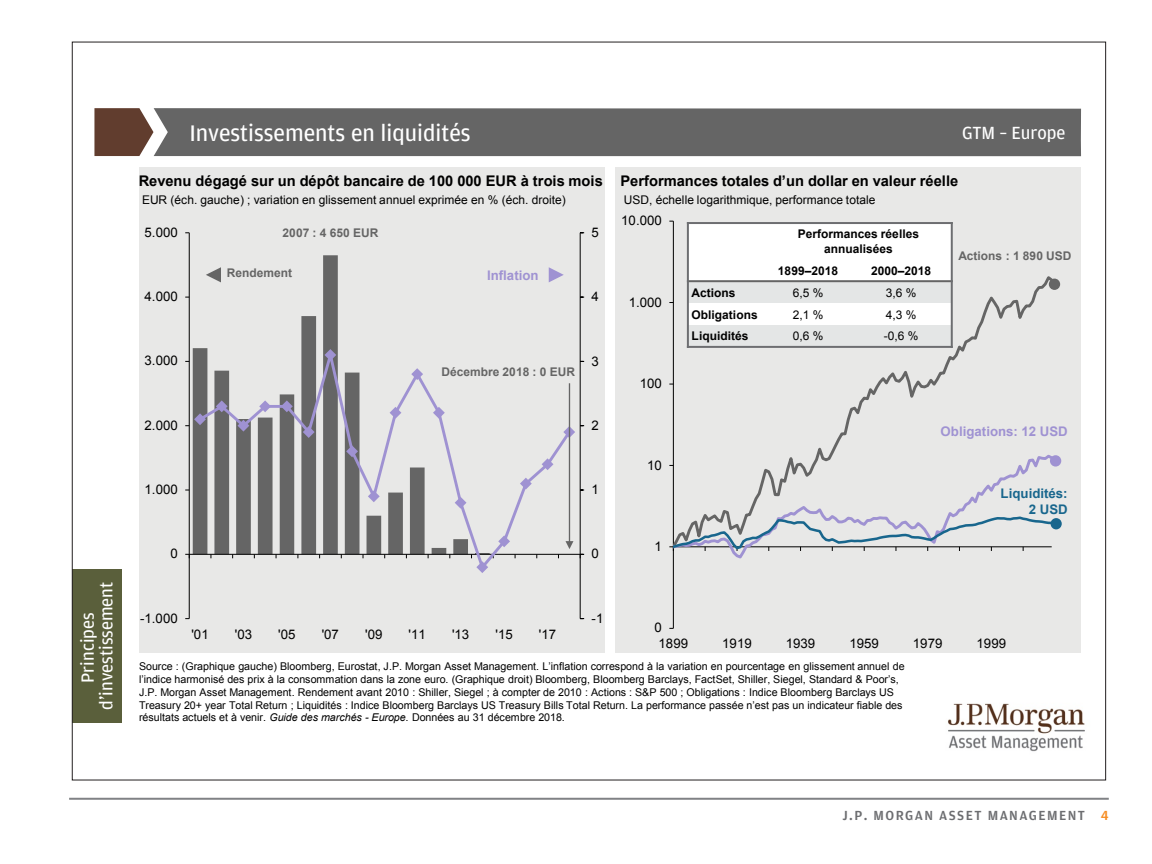
<style>
.page{position:relative;width:1152px;height:864px;background:#fff}
.page>*{position:absolute;margin:0;border:0;box-sizing:border-box;transform-origin:0 0}
.t1{font:24px "Amplitude";color:#fff}
.t2{font:18.6px/18.6px "Amplitude";color:#fff;text-align:center}
.t3{font:700 14.6px "Arial";color:#000}
.Footer__Odd_Page{font:500 14px "Amplitude";letter-spacing:.1em;color:#6c6d70}
.t4{font:13.2px "Arial";color:#000}
.t5{font:700 13.2px "Arial";color:#9f92d2}
.t6{font:700 13.2px/16px "Arial";color:#18668d;text-align:right}
.t7{font:12px "Arial";letter-spacing:.005em;color:#000}
.t8{font:700 12px/14.4px "Arial";color:#000;text-align:center}
.t9{font:700 12px "Arial";letter-spacing:.005em;color:#656565}
.t10{font:10.6px/12.8px "Arial";letter-spacing:-.005em;color:#000}
.s1{font-style:italic}
.s2{color:#f68b1f}
</style>
<div class="page">
<svg style="left:94px;top:108px;width:60px;height:48px"></svg>
<img style="left:948px;top:703px;width:137px;height:49px">
<div style="left:154px;top:108px;width:927px;height:48px;background:#656565"></div>
<div style="left:139px;top:167px;width:465px;height:486px;background:#e8e8e7"></div>
<div style="left:616px;top:167px;width:465px;height:486px;background:#e8e8e7"></div>
<svg style="left:193px;top:255px;width:145px;height:299px"></svg>
<hr style="left:580px;top:233px;width:1px;height:386px;background:#000">
<hr style="left:189px;top:233px;width:1px;height:386px;background:#000">
<hr style="left:189px;top:554px;width:391px;height:1px;background:#000">
<svg style="left:196px;top:343px;width:377px;height:216px"></svg>
<svg style="left:185px;top:413px;width:21px;height:13px"></svg>
<svg style="left:216px;top:400px;width:12px;height:12px"></svg>
<svg style="left:238px;top:420px;width:11px;height:12px"></svg>
<svg style="left:259px;top:400px;width:12px;height:12px"></svg>
<svg style="left:281px;top:400px;width:12px;height:12px"></svg>
<svg style="left:303px;top:426px;width:12px;height:12px"></svg>
<svg style="left:324px;top:349px;width:12px;height:12px"></svg>
<svg style="left:346px;top:445px;width:12px;height:12px"></svg>
<svg style="left:368px;top:490px;width:12px;height:12px"></svg>
<svg style="left:390px;top:407px;width:11px;height:12px"></svg>
<svg style="left:411px;top:368px;width:12px;height:12px"></svg>
<svg style="left:433px;top:407px;width:12px;height:12px"></svg>
<svg style="left:455px;top:497px;width:12px;height:12px"></svg>
<svg style="left:471px;top:554px;width:23px;height:19px"></svg>
<svg style="left:498px;top:535px;width:12px;height:12px"></svg>
<svg style="left:520px;top:478px;width:12px;height:11px"></svg>
<svg style="left:542px;top:458px;width:11px;height:12px"></svg>
<svg style="left:563px;top:425px;width:21px;height:13px"></svg>
<hr style="left:673px;top:221px;width:1px;height:407px;background:#000">
<svg style="left:673px;top:273px;width:380px;height:180px"></svg>
<svg style="left:673px;top:453px;width:379px;height:108px"></svg>
<svg style="left:669px;top:515px;width:384px;height:36px"></svg>
<hr style="left:569px;top:383px;width:1px;height:159px;background:#656565">
<svg style="left:566px;top:541px;width:7px;height:8px"></svg>
<div style="left:1049px;top:279px;width:11px;height:11px;background:#656565;border-radius:50%"></div>
<div style="left:1050px;top:455px;width:11px;height:12px;background:#9f92d2;border-radius:50%"></div>
<div style="left:1051px;top:518px;width:11px;height:11px;background:#18668d;border-radius:50%"></div>
<div style="left:72px;top:569px;width:50px;height:154px;background:#5a5f3b"></div>
<svg style="left:206px;top:267px;width:15px;height:15px"></svg>
<svg style="left:549px;top:267px;width:15px;height:15px"></svg>
<div style="left:688px;top:223px;width:77px;height:36px;background:#fff"></div>
<div style="left:765px;top:223px;width:187px;height:36px;background:#fff"></div>
<div style="left:688px;top:259px;width:77px;height:22px;background:#fff"></div>
<div style="left:765px;top:259px;width:86px;height:22px;background:#fff"></div>
<div style="left:851px;top:259px;width:101px;height:22px;background:#fff"></div>
<div style="left:688px;top:281px;width:77px;height:22px;background:#e4e6e6"></div>
<div style="left:765px;top:281px;width:86px;height:22px;background:#e4e6e6"></div>
<div style="left:851px;top:281px;width:101px;height:22px;background:#e4e6e6"></div>
<div style="left:688px;top:303px;width:77px;height:22px;background:#fff"></div>
<div style="left:765px;top:303px;width:86px;height:22px;background:#fff"></div>
<div style="left:851px;top:303px;width:101px;height:22px;background:#fff"></div>
<div style="left:688px;top:325px;width:77px;height:22px;background:#e4e6e6"></div>
<div style="left:765px;top:325px;width:86px;height:22px;background:#e4e6e6"></div>
<div style="left:851px;top:325px;width:101px;height:22px;background:#e4e6e6"></div>
<hr style="left:687px;top:280px;width:266px;height:2px;background:#656565">
<hr style="left:687px;top:222px;width:2px;height:126px;background:#6d6e71">
<hr style="left:951px;top:222px;width:2px;height:126px;background:#6d6e71">
<hr style="left:687px;top:222px;width:266px;height:2px;background:#6d6e71">
<hr style="left:687px;top:346px;width:266px;height:2px;background:#6d6e71">
<hr style="left:69px;top:798px;width:1040px;height:2px;background:#808285">
<p class="t2" style="left:78px;top:710px;width:129px;rotate:-90deg">Principes d’investissement</p>
<p class="t1" style="left:189px;top:118px;width:283px">Investissements en liquidités</p>
<p class="t3" style="left:139px;top:172px;width:821px">Revenu dégagé sur un dépôt bancaire de 100 000 EUR à trois mois Performances totales d’un dollar en valeur réelle</p>
<p class="t7" style="left:142px;top:192px;width:425px">EUR (éch. gauche) ; variation en glissement annuel exprimée en % (éch. droite)</p>
<p class="t7" style="left:624px;top:192px;width:253px">USD, échelle logarithmique, performance totale</p>
<p class="t2" style="left:962px;top:123px;width:105px">GTM – Europe</p>
<p class="t4" style="left:145px;top:224px;width:35px">5.000</p>
<p class="t9" style="left:283px;top:225px;width:97px">2007 : 4 650 EUR</p>
<p class="t9" style="left:227px;top:265px;width:67px">Rendement</p>
<p class="t5" style="left:487px;top:266px;width:53px">Inflation</p>
<p class="t4" style="left:592px;top:224px;width:9px">5</p>
<p class="t4" style="left:621px;top:212px;width:42px">10.000</p>
<p class="t8" style="left:798px;top:227px;width:123px">Performances réelles annualisées</p>
<p class="t8" style="left:778px;top:264px;width:62px">1899–2018</p>
<p class="t8" style="left:871px;top:264px;width:62px">2000–2018</p>
<p class="t9" style="left:958px;top:248px;width:115px">Actions : 1 890 USD</p>
<p class="t4" style="left:145px;top:288px;width:35px">4.000</p>
<p class="t4" style="left:592px;top:288px;width:9px">4</p>
<p class="t4" style="left:629px;top:293px;width:35px">1.000</p>
<p class="t8" style="left:692px;top:286px;width:45px">Actions</p>
<p class="t7" style="left:793px;top:285px;width:32px">6,5 %</p>
<p class="t7" style="left:886px;top:285px;width:32px">3,6 %</p>
<p class="t8" style="left:692px;top:308px;width:67px">Obligations</p>
<p class="t7" style="left:793px;top:306px;width:32px">2,1 %</p>
<p class="t7" style="left:886px;top:306px;width:32px">4,3 %</p>
<p class="t8" style="left:692px;top:329px;width:58px">Liquidités</p>
<p class="t7" style="left:793px;top:328px;width:32px">0,6 %</p>
<p class="t7" style="left:884px;top:328px;width:36px">-0,6 %</p>
<p class="t4" style="left:145px;top:352px;width:35px">3.000</p>
<p class="t9" style="left:441px;top:364px;width:135px">Décembre 2018 : 0 EUR</p>
<p class="t4" style="left:592px;top:352px;width:9px">3</p>
<p class="t4" style="left:640px;top:375px;width:24px">100</p>
<p class="t4" style="left:145px;top:417px;width:35px">2.000</p>
<p class="t4" style="left:592px;top:417px;width:9px">2</p>
<p class="t5" style="left:941px;top:422px;width:129px">Obligations: 12 USD</p>
<p class="t4" style="left:647px;top:456px;width:16px">10</p>
<p class="t4" style="left:145px;top:481px;width:35px">1.000</p>
<p class="t4" style="left:592px;top:481px;width:9px">1</p>
<p class="t6" style="left:1001px;top:486px;width:69px">Liquidités:<br>2 USD</p>
<p class="t4" style="left:170px;top:545px;width:9px">0</p>
<p class="t4" style="left:592px;top:545px;width:9px">0</p>
<p class="t4" style="left:655px;top:538px;width:9px">1</p>
<p class="t4" style="left:140px;top:609px;width:39px">-1.000</p>
<p class="t4" style="left:191px;top:625px;width:19px">'01</p>
<p class="t4" style="left:235px;top:625px;width:19px">'03</p>
<p class="t4" style="left:278px;top:625px;width:19px">'05</p>
<p class="t4" style="left:322px;top:625px;width:19px">'07</p>
<p class="t4" style="left:365px;top:625px;width:19px">'09</p>
<p class="t4" style="left:409px;top:625px;width:19px">'11</p>
<p class="t4" style="left:452px;top:625px;width:19px">'13</p>
<p class="t4" style="left:496px;top:625px;width:19px">'15</p>
<p class="t4" style="left:539px;top:625px;width:19px">'17</p>
<p class="t4" style="left:592px;top:609px;width:13px">-1</p>
<p class="t4" style="left:655px;top:619px;width:9px">0</p>
<p class="t4" style="left:659px;top:635px;width:31px">1899</p>
<p class="t4" style="left:722px;top:635px;width:31px">1919</p>
<p class="t4" style="left:786px;top:635px;width:31px">1939</p>
<p class="t4" style="left:849px;top:635px;width:31px">1959</p>
<p class="t4" style="left:913px;top:635px;width:31px">1979</p>
<p class="t4" style="left:977px;top:635px;width:31px">1999</p>
<p class="t10" style="left:139px;top:660px;width:767px">Source : (Graphique gauche) Bloomberg, Eurostat, J.P. Morgan Asset Management. L’inflation correspond à la variation en pourcentage en glissement annuel de l’indice harmonisé des prix à la consommation dans la zone euro. (Graphique droit) Bloomberg, Bloomberg Barclays, FactSet, Shiller, Siegel, Standard &amp; Poor’s, J.P. Morgan Asset Management. Rendement avant 2010 : Shiller, Siegel ; à compter de 2010 : Actions : S&amp;P 500 ; Obligations : Indice Bloomberg Barclays US Treasury 20+ year Total Return ; Liquidités : Indice Bloomberg Barclays US Treasury Bills Total Return. La performance passée n’est pas un indicateur fiable des résultats actuels et à venir. <span class="s1">Guide des marchés - Europe.</span> Données au 31 décembre 2018.</p>
<p class="Footer__Odd_Page" style="left:842px;top:806px;width:268px">J.P. MORGAN ASSET MANAGEMENT <span class="s2">4</span></p>
</div>
